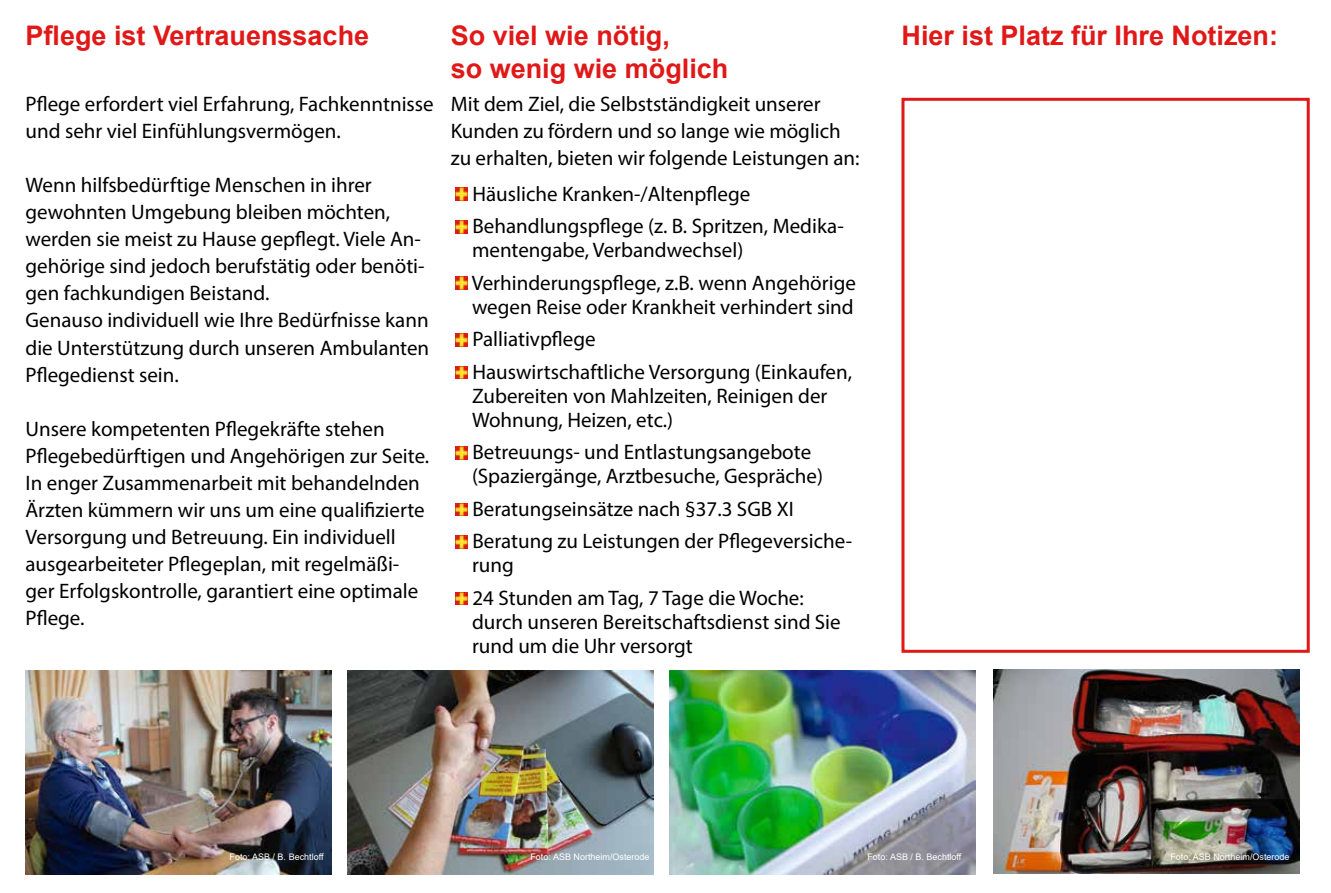
<style>
.page{position:relative;width:1331px;height:893px;background:#fff}
.page>*{position:absolute;margin:0;border:0;box-sizing:border-box;transform-origin:0 0}
.t1{font:700 27px/32.4px "Arial";color:#e11818}
.t2{font:21px/27px "Myriad Pro";color:#000}
.t3{font:9px "Arial";color:#fff}
</style>
<div class="page">
<svg style="left:455px;top:188px;width:13px;height:13px"></svg>
<svg style="left:455px;top:220px;width:13px;height:13px"></svg>
<svg style="left:455px;top:277px;width:13px;height:13px"></svg>
<svg style="left:455px;top:333px;width:13px;height:13px"></svg>
<svg style="left:455px;top:366px;width:13px;height:13px"></svg>
<svg style="left:455px;top:446px;width:13px;height:13px"></svg>
<svg style="left:455px;top:503px;width:13px;height:13px"></svg>
<svg style="left:455px;top:535px;width:13px;height:13px"></svg>
<svg style="left:455px;top:592px;width:13px;height:13px"></svg>
<div style="left:901px;top:98px;width:409px;height:555px;border:3px solid #e11818"></div>
<img style="left:26px;top:670px;width:306px;height:204px">
<img style="left:348px;top:670px;width:306px;height:204px">
<img style="left:670px;top:670px;width:306px;height:204px">
<img style="left:993px;top:670px;width:307px;height:204px">
<p class="t1" style="left:26px;top:20px;width:345px">Pflege ist Vertrauenssache</p>
<p class="t2" style="left:26px;top:91px;width:410px">Pflege erfordert viel Erfahrung, Fachkenntnisse und sehr viel Einfühlungsvermögen.</p>
<p class="t2" style="left:26px;top:172px;width:405px">Wenn hilfsbedürftige Menschen in ihrer gewohnten Umgebung bleiben möchten, werden sie meist zu Hause gepflegt. Viele An&shy;gehörige sind jedoch berufstätig oder benöti&shy;gen fachkundigen Beistand.<br>Genauso individuell wie Ihre Bedürfnisse kann die Unterstützung durch unseren Ambulanten Pflegedienst sein.</p>
<p class="t2" style="left:26px;top:415px;width:405px">Unsere kompetenten Pflegekräfte stehen Pflegebedürftigen und Angehörigen zur Seite.<br>In enger Zusammenarbeit mit behandelnden Ärzten kümmern wir uns um eine qualifizierte Versorgung und Betreuung. Ein individuell ausgearbeiteter Pflegeplan, mit regelmäßi&shy;ger Erfolgskontrolle, garantiert eine optimale Pflege.</p>
<p class="t1" style="left:451px;top:20px;width:279px">So viel wie nötig,<br>so wenig wie möglich</p>
<p class="t2" style="left:451px;top:91px;width:410px">Mit dem Ziel, die Selbstständigkeit unserer<br>Kunden zu fördern und so lange wie möglich zu erhalten, bieten wir folgende Leistungen an:</p>
<p class="t2" style="left:472px;top:177px;width:373px;line-height:32.5px">Häusliche Kranken-/Altenpflege<br>Behandlungspflege (z. B. Spritzen, Medika-</p>
<p class="t2" style="left:472px;top:234px;width:386px;line-height:32.5px">mentengabe, Verbandwechsel)<br>Verhinderungspflege, z.B. wenn Angehörige</p>
<p class="t2" style="left:472px;top:290px;width:383px;line-height:32.5px">wegen Reise oder Krankheit verhindert sind<br>Palliativpflege<br>Hauswirtschaftliche Versorgung (Einkaufen,</p>
<p class="t2" style="left:472px;top:383px;width:357px;line-height:24px">Zubereiten von Mahlzeiten, Reinigen der<br>Wohnung, Heizen, etc.)</p>
<p class="t2" style="left:472px;top:440px;width:352px;line-height:24px">Betreuungs- und Entlastungsangebote (Spaziergänge, Arztbesuche, Gespräche)</p>
<p class="t2" style="left:472px;top:492px;width:381px;line-height:32.5px">Beratungseinsätze nach §37.3 SGB XI<br>Beratung zu Leistungen der Pflegeversiche-</p>
<p class="t2" style="left:472px;top:549px;width:333px;line-height:32.5px">rung<br>24 Stunden am Tag, 7 Tage die Woche:</p>
<p class="t2" style="left:472px;top:609px;width:370px;line-height:24px">durch unseren Bereitschaftsdienst sind Sie rund um die Uhr versorgt</p>
<p class="t1" style="left:901px;top:20px;width:378px">Hier ist Platz für Ihre Notizen:</p>
<p class="t3" style="left:230px;top:850px;width:96px">Foto: ASB / B. Bechtloff</p>
<p class="t3" style="left:530px;top:850px;width:121px">Foto: ASB Northeim/Osterode</p>
<p class="t3" style="left:867px;top:850px;width:96px">Foto: ASB / B. Bechtloff</p>
<p class="t3" style="left:1170px;top:850px;width:121px">Foto: ASB Northeim/Osterode</p>
</div>
